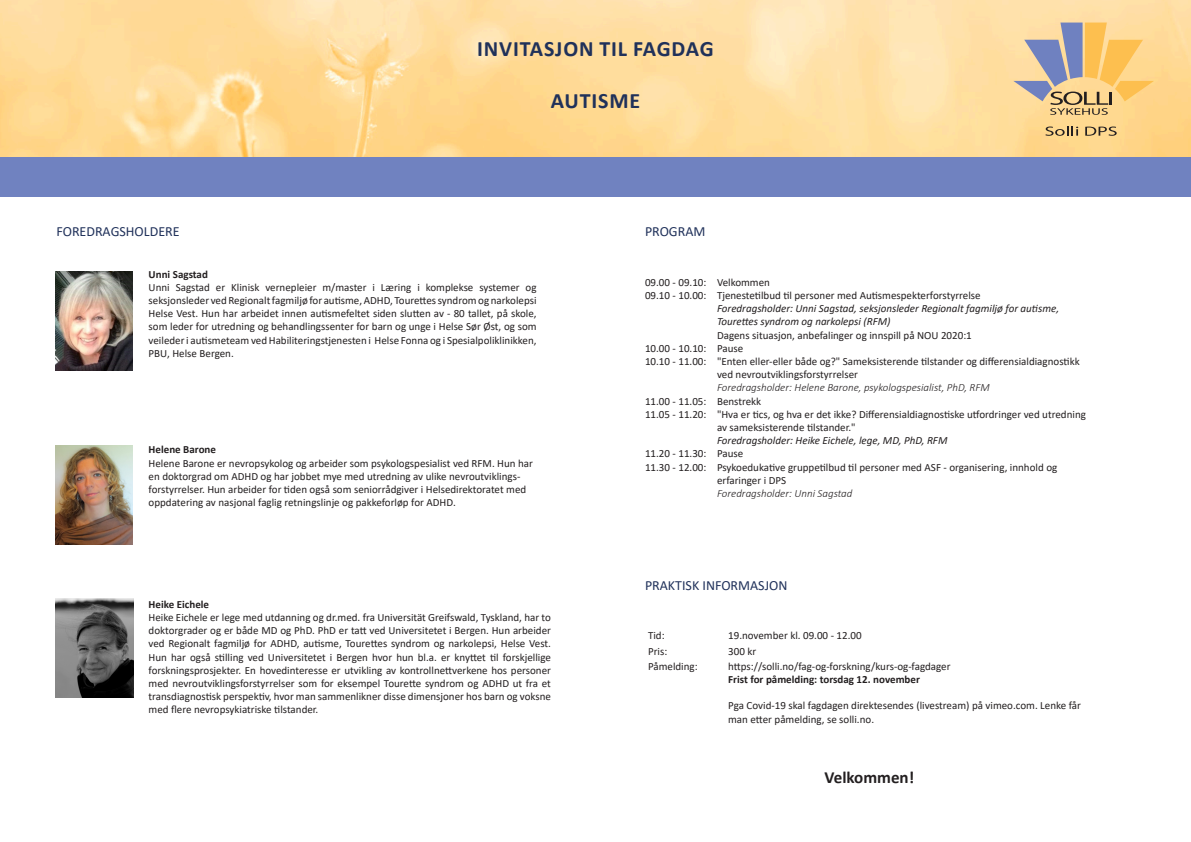
<style>
.page{position:relative;width:1191px;height:842px;background:#fff}
.page>*{position:absolute;margin:0;border:0;box-sizing:border-box;transform-origin:0 0}
.t1{font:700 22px "Calibri";letter-spacing:.04em;color:#20315a}
.t2{font:700 17px "Calibri";color:#231f20}
.t3{font:14px "Calibri";color:#20315a}
.t4{font:11px/13.2px "Calibri";color:#231f20}
.t5{font:italic 11px "Calibri";color:#231f20}
.t6{font:italic 300 11px "Calibri";color:#231f20}
.t7{font:700 11px "Calibri";color:#231f20}
</style>
<div class="page">
<img style="left:0;top:0;width:1191px;height:158px">
<div style="left:0;top:158px;width:1191px;height:39px;background:#7082c0"></div>
<svg style="left:1013px;top:23px;width:141px;height:92px;background:#dcbe8e"></svg>
<svg style="left:1045px;top:126px;width:33px;height:10px"></svg>
<svg style="left:1085px;top:127px;width:31px;height:9px"></svg>
<img style="left:55px;top:271px;width:78px;height:100px">
<img style="left:55px;top:599px;width:78px;height:99px">
<img style="left:56px;top:445px;width:77px;height:99px">
<p class="t1" style="left:477px;top:33px;width:238px">INVITASJON TIL FAGDAG</p>
<p class="t1" style="left:550px;top:85px;width:91px">AUTISME</p>
<p class="t3" style="left:56px;top:221px;width:125px">FOREDRAGSHOLDERE</p>
<p class="t3" style="left:645px;top:221px;width:62px">PROGRAM</p>
<p class="t7" style="left:149px;top:266px;width:61px">Unni Sagstad</p>
<p class="t4" style="left:149px;top:280px;width:389px;text-align:justify">Unni Sagstad er Klinisk vernepleier m/master i Læring i komplekse systemer og seksjonsleder ved Regionalt fagmiljø for autisme, ADHD, Tourettes syndrom og narkolepsi Helse Vest. Hun har arbeidet innen autismefeltet siden slutten av - 80 tallet, på skole, som leder for utredning og behandlingssenter for barn og unge i Helse Sør Øst, og som veileder i autismeteam ved Habiliteringstjenesten i Helse Fonna og i Spesialpoliklinikken, PBU, Helse Bergen.</p>
<p class="t7" style="left:149px;top:442px;width:69px">Helene Barone</p>
<p class="t4" style="left:149px;top:456px;width:386px">Helene Barone er nevropsykolog og arbeider som psykologspesialist ved RFM. Hun har en doktorgrad om ADHD og har jobbet mye med utredning av ulike nevroutviklings&shy;forstyrrelser. Hun arbeider for tiden også som seniorrådgiver i Helsedirektoratet med oppdatering av nasjonal faglig retningslinje og pakkeforløp for ADHD.</p>
<p class="t7" style="left:149px;top:596px;width:62px">Heike Eichele</p>
<p class="t4" style="left:149px;top:610px;width:404px;text-align:justify">Heike Eichele er lege med utdanning og dr.med. fra Universität Greifswald, Tyskland, har to doktorgrader og er både MD og PhD. PhD er tatt ved Universitetet i Bergen. Hun arbeider ved Regionalt fagmiljø for ADHD, autisme, Tourettes syndrom og narkolepsi, Helse Vest.<br>Hun har også stilling ved Universitetet i Bergen hvor hun bl.a. er knyttet til forskjellige forskningsprosjekter. En hovedinteresse er utvikling av kontrollnettverkene hos personer med nevroutviklingsforstyrrelser som for eksempel Tourette syndrom og ADHD ut fra et transdiagnostisk perspektiv, hvor man sammenlikner disse dimensjoner hos barn og voksne med flere nevropsykiatriske tilstander.</p>
<p class="t4" style="left:645px;top:275px;width:126px">09.00 - 09.10: Velkommen</p>
<p class="t4" style="left:645px;top:288px;width:337px">09.10 - 10.00: Tjenestetilbud til personer med Autismespekterforstyrrelse</p>
<p class="t5" style="left:717px;top:301px;width:343px">Foredragsholder: Unni Sagstad, seksjonsleder Regionalt fagmiljø for autisme,</p>
<p class="t5" style="left:717px;top:314px;width:175px">Tourettes syndrom og narkolepsi (RFM)</p>
<p class="t4" style="left:717px;top:328px;width:256px">Dagens situasjon, anbefalinger og innspill på NOU 2020:1</p>
<p class="t4" style="left:645px;top:341px;width:100px">10.00 - 10.10: Pause</p>
<p class="t4" style="left:645px;top:354px;width:436px">10.10 - 11.00: "Enten eller-eller både og?" Sameksisterende tilstander og differensialdiagnostikk</p>
<p class="t4" style="left:717px;top:368px;width:142px">ved nevroutviklingsforstyrrelser</p>
<p class="t6" style="left:717px;top:381px;width:274px">Foredragsholder: Helene Barone, psykologspesialist, PhD, RFM</p>
<p class="t4" style="left:645px;top:394px;width:118px">11.00 - 11.05: Benstrekk</p>
<p class="t4" style="left:645px;top:407px;width:442px">11.05 - 11.20: "Hva er tics, og hva er det ikke? Differensialdiagnostiske utfordringer ved utredning</p>
<p class="t4" style="left:717px;top:420px;width:140px">av sameksisterende tilstander."</p>
<p class="t5" style="left:717px;top:433px;width:232px">Foredragsholder: Heike Eichele, lege, MD, PhD, RFM</p>
<p class="t4" style="left:645px;top:447px;width:100px">11.20 - 11.30: Pause</p>
<p class="t4" style="left:645px;top:460px;width:414px">11.30 - 12.00: Psykoedukative gruppetilbud til personer med ASF - organisering, innhold og</p>
<p class="t4" style="left:717px;top:473px;width:71px">erfaringer i DPS</p>
<p class="t6" style="left:717px;top:487px;width:137px">Foredragsholder: Unni Sagstad</p>
<p class="t3" style="left:645px;top:576px;width:144px">PRAKTISK INFORMASJON</p>
<p class="t4" style="left:648px;top:629px;width:18px">Tid:</p>
<p class="t4" style="left:728px;top:629px;width:135px">19.november kl. 09.00 - 12.00</p>
<p class="t4" style="left:648px;top:645px;width:21px">Pris:</p>
<p class="t4" style="left:728px;top:645px;width:30px">300 kr</p>
<p class="t4" style="left:648px;top:659px;width:51px">Påmelding:</p>
<p class="t4" style="left:728px;top:659px;width:224px">https://solli.no/fag-og-forskning/kurs-og-fagdager</p>
<p class="t7" style="left:728px;top:672px;width:193px">Frist for påmelding: torsdag 12. november</p>
<p class="t4" style="left:728px;top:699px;width:354px">Pga Covid-19 skal fagdagen direktesendes (livestream) på vimeo.com. Lenke får man etter påmelding, se solli.no.</p>
<p class="t2" style="left:824px;top:765px;width:91px">Velkommen!</p>
</div>
